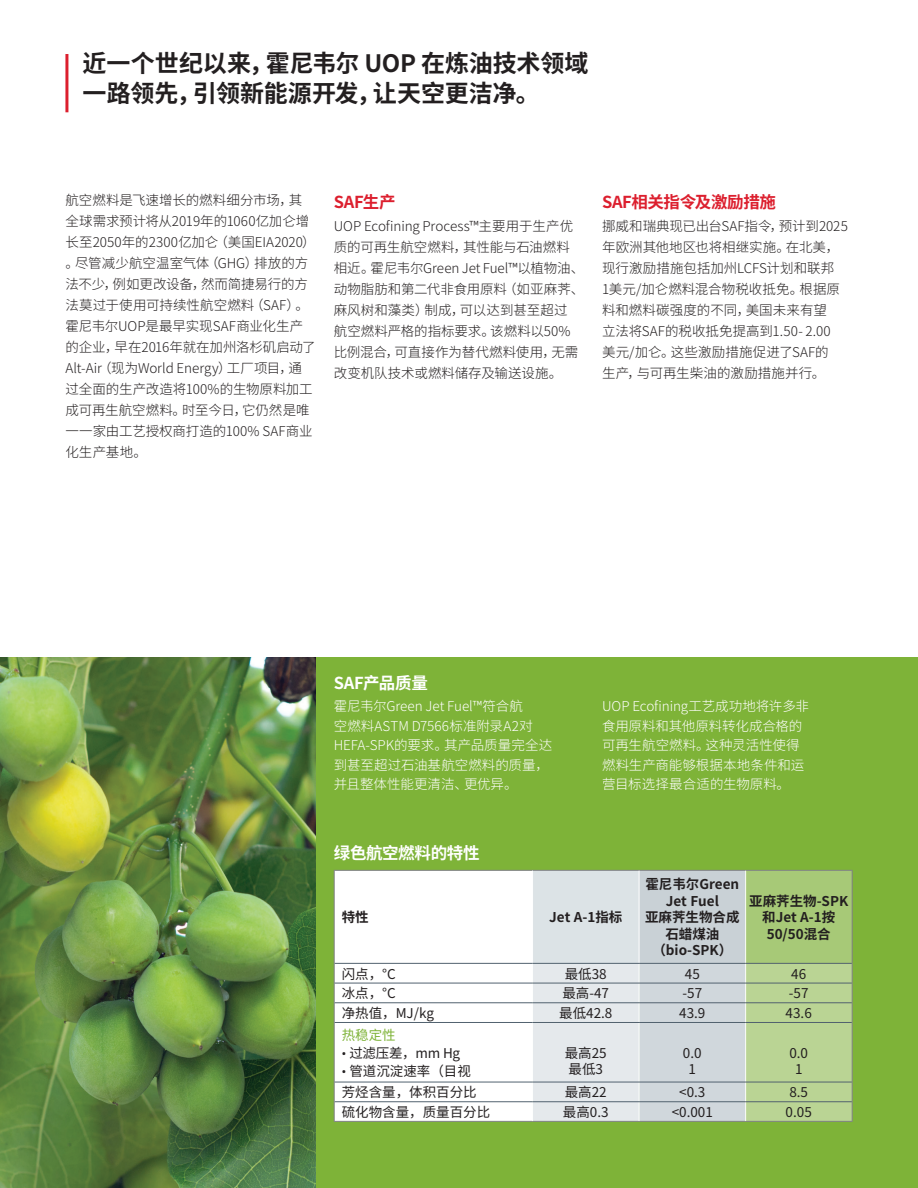
<style>
.page{position:relative;width:918px;height:1188px;background:#fff}
.page>*{position:absolute;margin:0;border:0;box-sizing:border-box;transform-origin:0 0}
.Intro_Body{font:700 24px/30px "Source Han Sans CN";letter-spacing:-.005em;color:#231f20}
.Heading_2__11_12{font:700 16.5px "Source Han Sans CN";letter-spacing:-.02em;color:#dc1f2e}
.Heading_2__11_12-2{font:700 16.5px "Source Han Sans CN";letter-spacing:-.02em;color:#fff}
.Body__9_13_pt{font:300 13.5px/21px "Source Han Sans CN";color:#231f20}
.Body__less_space{font:300 13.5px/21px "Source Han Sans CN";letter-spacing:-.005em;color:#231f20}
.Body__9_13_pt-2{font:300 13.5px/19.5px "Source Han Sans CN";letter-spacing:-.005em;color:#fff}
.Brochure_Body_Copy_9{font:13.5px "Source Han Sans CN";color:#231f20}
.Brochure_Body_Copy_9-2{font:700 13.5px/16.5px "Source Han Sans CN";color:#231f20;text-align:center}
.Brochure_Body_Copy_9-3{font:13.5px "Source Han Sans CN";color:#7eb338}
.s1{font-family:"Honeywell Cond";font-weight:300}
</style>
<div class="page">
<div style="left:0;top:657px;width:918px;height:531px;background:#7eb338"></div>
<div style="left:335px;top:871px;width:197px;height:250px;background:#fff"></div>
<div style="left:533px;top:870px;width:106px;height:93px;background:#dce3e6"></div>
<div style="left:639px;top:870px;width:107px;height:93px;background:#c9d1d6"></div>
<div style="left:746px;top:870px;width:106px;height:93px;background:#a7c977"></div>
<hr style="left:334px;top:870px;width:199px;height:1px;background:#808285">
<hr style="left:334px;top:871px;width:1px;height:92px;background:#808285">
<hr style="left:533px;top:870px;width:106px;height:1px;background:#808285">
<hr style="left:639px;top:870px;width:107px;height:1px;background:#808285">
<hr style="left:746px;top:870px;width:107px;height:1px;background:#808285">
<hr style="left:852px;top:871px;width:1px;height:92px;background:#808285">
<svg style="left:334px;top:963px;width:1px;height:59px"></svg>
<hr style="left:334px;top:1022px;width:1px;height:60px;background:#808285">
<svg style="left:334px;top:1082px;width:1px;height:39px"></svg>
<hr style="left:334px;top:1121px;width:199px;height:1px;background:#808285">
<hr style="left:533px;top:1121px;width:106px;height:1px;background:#808285">
<hr style="left:639px;top:1121px;width:107px;height:1px;background:#808285">
<hr style="left:746px;top:1121px;width:107px;height:1px;background:#808285">
<hr style="left:532px;top:871px;width:1px;height:92px;background:#fff">
<hr style="left:639px;top:871px;width:1px;height:92px;background:#fff">
<hr style="left:745px;top:871px;width:1px;height:92px;background:#fff">
<svg style="left:532px;top:963px;width:321px;height:158px;background:#cddac8"></svg>
<hr style="left:335px;top:963px;width:198px;height:1px;background:#52626f">
<hr style="left:533px;top:963px;width:106px;height:1px;background:#52626f">
<hr style="left:639px;top:963px;width:107px;height:1px;background:#52626f">
<hr style="left:746px;top:963px;width:106px;height:1px;background:#52626f">
<hr style="left:335px;top:983px;width:198px;height:1px;background:#52626f">
<hr style="left:533px;top:983px;width:106px;height:1px;background:#52626f">
<hr style="left:639px;top:983px;width:107px;height:1px;background:#52626f">
<hr style="left:746px;top:983px;width:106px;height:1px;background:#52626f">
<hr style="left:335px;top:1003px;width:198px;height:1px;background:#52626f">
<hr style="left:533px;top:1003px;width:106px;height:1px;background:#52626f">
<hr style="left:639px;top:1003px;width:107px;height:1px;background:#52626f">
<hr style="left:746px;top:1003px;width:106px;height:1px;background:#52626f">
<hr style="left:335px;top:1022px;width:198px;height:1px;background:#52626f">
<hr style="left:533px;top:1022px;width:106px;height:1px;background:#52626f">
<hr style="left:639px;top:1022px;width:107px;height:1px;background:#52626f">
<hr style="left:746px;top:1022px;width:106px;height:1px;background:#52626f">
<hr style="left:335px;top:1082px;width:198px;height:1px;background:#52626f">
<hr style="left:533px;top:1082px;width:106px;height:1px;background:#52626f">
<hr style="left:639px;top:1082px;width:107px;height:1px;background:#52626f">
<hr style="left:746px;top:1082px;width:106px;height:1px;background:#52626f">
<hr style="left:335px;top:1101px;width:198px;height:1px;background:#52626f">
<hr style="left:533px;top:1101px;width:106px;height:1px;background:#52626f">
<hr style="left:639px;top:1101px;width:107px;height:1px;background:#52626f">
<hr style="left:746px;top:1101px;width:106px;height:1px;background:#52626f">
<hr style="left:65px;top:54px;width:3px;height:58px;background:#dc1f2e">
<img style="left:0;top:657px;width:316px;height:531px">
<p class="Intro_Body" style="left:83px;top:48px;width:507px">近一个世纪以来，霍尼韦尔 UOP 在炼油技术领域一路领先，引领新能源开发，让天空更洁净。</p>
<p class="Body__less_space" style="left:65px;top:190px;width:252px">航空燃料是飞速增长的燃料细分市场，其全球需求预计将从2019年的1060亿加仑增长至2050年的2300亿加仑（美国EIA 2020）。尽管减少航空温室气体（GHG）排放的方法不少，例如更改设备，然而简捷易行的方法莫过于使用可持续性航空燃料（SAF）。霍尼韦尔UOP是最早实现SAF商业化生产的企业，早在2016年就在加州洛杉矶启动了<br>Alt-Air（现为World Energy）工厂项目，通过全面的生产改造将100%的生物原料加工成可再生航空燃料。时至今日，它仍然是唯一一家由工艺授权商打造的100% SAF商业化生产基地。</p>
<p class="Heading_2__11_12" style="left:334px;top:192px;width:63px">SAF生产</p>
<p class="Body__9_13_pt" style="left:334px;top:216px;width:252px">UOP Ecofining Process™主要用于生产优质的可再生航空燃料，其性能与石油燃料相近。霍尼韦尔Green Jet Fuel™以植物油、动物脂肪和第二代非食用原料（如亚麻荠、麻风树和藻类）制成，可以达到甚至超过航空燃料严格的指标要求。该燃料以50%比例混合，可直接作为替代燃料使用，无需改变机队技术或燃料储存及输送设施。</p>
<p class="Heading_2__11_12" style="left:602px;top:192px;width:175px">SAF相关指令及激励措施</p>
<p class="Body__9_13_pt" style="left:602px;top:216px;width:247px">挪威和瑞典现已出台SAF指令，预计到2025年欧洲其他地区也将相继实施。在北美，现行激励措施包括加州LCFS计划和联邦<br>1美元/加仑燃料混合物税收抵免。根据原料和燃料碳强度的不同，美国未来有望<br>立法将SAF的税收抵免提高到1.50- 2.00<br>美元/加仑。这些激励措施促进了SAF的<br>生产，与可再生柴油的激励措施并行。</p>
<p class="Heading_2__11_12-2" style="left:334px;top:674px;width:96px">SAF产品质量</p>
<p class="Body__9_13_pt-2" style="left:334px;top:697px;width:220px">霍尼韦尔Green Jet Fuel™符合航<br>空燃料ASTM D7566标准附录A2对<br>HEFA-SPK的要求。其产品质量完全达到甚至超过石油基航空燃料的质量，并且整体性能更清洁、更优异。</p>
<p class="Body__9_13_pt-2" style="left:602px;top:697px;width:208px">UOP Ecofining工艺成功地将许多非食用原料和其他原料转化成合格的可再生航空燃料。这种灵活性使得燃料生产商能够根据本地条件和运营目标选择最合适的生物原料。</p>
<p class="Heading_2__11_12-2" style="left:334px;top:844px;width:147px">绿色航空燃料的特性</p>
<p class="Brochure_Body_Copy_9-2" style="left:342px;top:909px;width:28px">特性</p>
<p class="Brochure_Body_Copy_9-2" style="left:549px;top:909px;width:75px">Jet A-1指标</p>
<p class="Brochure_Body_Copy_9-2" style="left:645px;top:876px;width:95px">霍尼韦尔Green<br>Jet Fuel</p>
<p class="Brochure_Body_Copy_9-2" style="left:645px;top:909px;width:96px">亚麻荠生物合成石蜡煤油（bio-SPK）</p>
<p class="Brochure_Body_Copy_9-2" style="left:749px;top:893px;width:101px">亚麻荠生物-SPK和Jet A-1按<br>50/50混合</p>
<p class="Brochure_Body_Copy_9" style="left:342px;top:966px;width:56px">闪点，°C</p>
<p class="Brochure_Body_Copy_9" style="left:565px;top:966px;width:43px">最低38</p>
<p class="Brochure_Body_Copy_9" style="left:685px;top:966px;width:16px">45</p>
<p class="Brochure_Body_Copy_9" style="left:791px;top:966px;width:16px">46</p>
<p class="Brochure_Body_Copy_9" style="left:342px;top:986px;width:56px">冰点，°C</p>
<p class="Brochure_Body_Copy_9" style="left:562px;top:986px;width:48px">最高-47</p>
<p class="Brochure_Body_Copy_9" style="left:683px;top:986px;width:21px">-57</p>
<p class="Brochure_Body_Copy_9" style="left:789px;top:986px;width:21px">-57</p>
<p class="Brochure_Body_Copy_9" style="left:342px;top:1005px;width:94px">净热值，MJ/kg</p>
<p class="Brochure_Body_Copy_9" style="left:559px;top:1005px;width:55px">最低42.8</p>
<p class="Brochure_Body_Copy_9" style="left:679px;top:1005px;width:28px">43.9</p>
<p class="Brochure_Body_Copy_9" style="left:786px;top:1005px;width:28px">43.6</p>
<p class="Brochure_Body_Copy_9-3" style="left:342px;top:1027px;width:56px">热稳定性</p>
<p class="Brochure_Body_Copy_9" style="left:342px;top:1045px;width:120px"><span class="s1">•</span> 过滤压差，mm Hg</p>
<p class="Brochure_Body_Copy_9" style="left:342px;top:1063px;width:131px"><span class="s1">•</span> 管道沉淀速率（目视</p>
<p class="Brochure_Body_Copy_9" style="left:565px;top:1045px;width:43px">最高25</p>
<p class="Brochure_Body_Copy_9" style="left:569px;top:1061px;width:36px">最低3</p>
<p class="Brochure_Body_Copy_9" style="left:683px;top:1045px;width:20px">0.0</p>
<p class="Brochure_Body_Copy_9" style="left:689px;top:1061px;width:9px">1</p>
<p class="Brochure_Body_Copy_9" style="left:789px;top:1045px;width:20px">0.0</p>
<p class="Brochure_Body_Copy_9" style="left:795px;top:1061px;width:9px">1</p>
<p class="Brochure_Body_Copy_9" style="left:342px;top:1085px;width:136px">芳烃含量，体积百分比</p>
<p class="Brochure_Body_Copy_9" style="left:565px;top:1085px;width:43px">最高22</p>
<p class="Brochure_Body_Copy_9" style="left:679px;top:1085px;width:28px">&lt;0.3</p>
<p class="Brochure_Body_Copy_9" style="left:789px;top:1085px;width:20px">8.5</p>
<p class="Brochure_Body_Copy_9" style="left:342px;top:1104px;width:150px">硫化物含量，质量百分比</p>
<p class="Brochure_Body_Copy_9" style="left:563px;top:1104px;width:47px">最高0.3</p>
<p class="Brochure_Body_Copy_9" style="left:672px;top:1104px;width:43px">&lt;0.001</p>
<p class="Brochure_Body_Copy_9" style="left:786px;top:1104px;width:28px">0.05</p>
</div>
